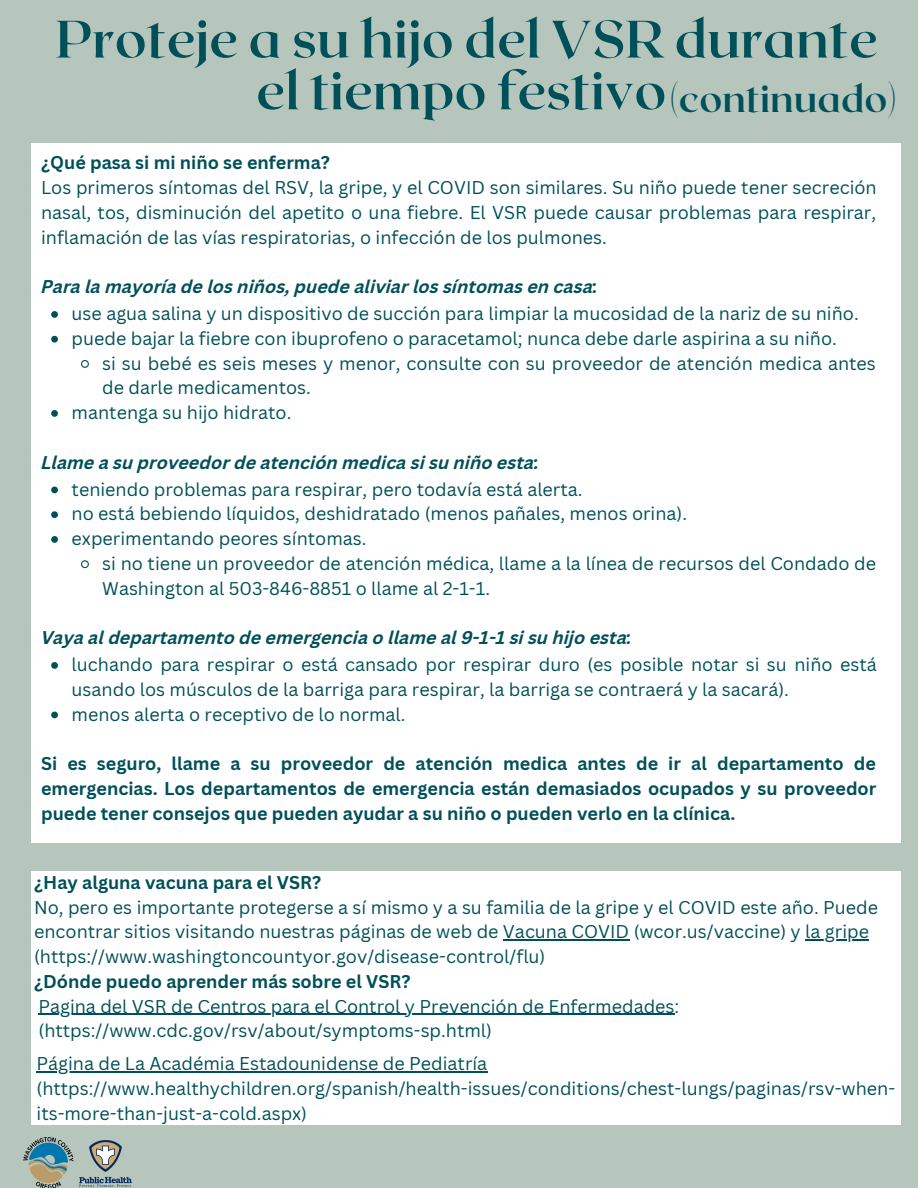
<style>
.page{position:relative;width:918px;height:1188px;background:#b7c6bc}
.page>*{position:absolute;margin:0;border:0;box-sizing:border-box;transform-origin:0 0}
.t1{font:700 52.5px/51.8px "Roxborough CF";color:#005059;text-align:center}
.t2{font:700 37.5px "Roxborough CF";color:#005059}
.t3{font:18px/24.8px "Canva Sans";color:#005059}
.t4{font:700 18px/24.8px "Canva Sans";color:#005059;text-align:justify}
.t5{font:italic 700 18px "Canva Sans";color:#005059}
</style>
<div class="page">
<img style="left:24px;top:1138px;width:108px;height:50px">
<div style="left:31px;top:143px;width:869px;height:699px;background:#fff"></div>
<svg style="left:51px;top:311px;width:7px;height:7px"></svg>
<svg style="left:51px;top:336px;width:7px;height:7px"></svg>
<svg style="left:81px;top:360px;width:8px;height:8px"></svg>
<svg style="left:51px;top:410px;width:7px;height:7px"></svg>
<svg style="left:51px;top:487px;width:7px;height:6px"></svg>
<svg style="left:51px;top:511px;width:7px;height:7px"></svg>
<svg style="left:51px;top:536px;width:7px;height:7px"></svg>
<svg style="left:81px;top:560px;width:8px;height:9px"></svg>
<svg style="left:51px;top:662px;width:7px;height:7px"></svg>
<svg style="left:51px;top:712px;width:7px;height:6px"></svg>
<div style="left:31px;top:872px;width:869px;height:253px;background:#fff"></div>
<hr style="left:503px;top:939px;width:126px;height:2px;background:#005059">
<hr style="left:805px;top:939px;width:64px;height:2px;background:#005059">
<hr style="left:38px;top:1014px;width:637px;height:1px;background:#005059">
<hr style="left:37px;top:1071px;width:451px;height:1px;background:#005059">
<h1 class="t1" style="left:55px;top:11px;width:824px">Proteje a su hijo del VSR durante el tiempo festivo</h1>
<h2 class="t2" style="left:670px;top:74px;width:228px">(continuado)</h2>
<p class="t4" style="left:41px;top:150px;width:290px">¿Qué pasa si mi niño se enferma?</p>
<p class="t3" style="left:41px;top:175px;width:837px;text-align:justify">Los primeros síntomas del RSV, la gripe, y el COVID son similares. Su niño puede tener secreción nasal, tos, disminución del apetito o una fiebre. El VSR puede causar problemas para respirar, inflamación de las vías respiratorias, o infección de los pulmones.</p>
<p class="t5" style="left:41px;top:279px;width:558px">Para la mayoría de los niños, puede aliviar los síntomas en casa:</p>
<p class="t3" style="left:72px;top:301px;width:789px">use agua salina y un dispositivo de succión para limpiar la mucosidad de la nariz de su niño. puede bajar la fiebre con ibuprofeno o paracetamol; nunca debe darle aspirina a su niño.</p>
<p class="t3" style="left:102px;top:350px;width:775px">si su bebé es seis meses y menor, consulte con su proveedor de atención medica antes</p>
<p class="t3" style="left:102px;top:375px;width:210px">de darle medicamentos.</p>
<p class="t3" style="left:72px;top:400px;width:221px">mantenga su hijo hidrato.</p>
<p class="t5" style="left:41px;top:455px;width:500px">Llame a su proveedor de atención medica si su niño esta:</p>
<p class="t3" style="left:72px;top:476px;width:617px">teniendo problemas para respirar, pero todavía está alerta.<br>no está bebiendo líquidos, deshidratado (menos pañales, menos orina). experimentando peores síntomas.</p>
<p class="t3" style="left:102px;top:550px;width:775px">si no tiene un proveedor de atención médica, llame a la línea de recursos del Condado de<br>Washington al 503-846-8851 o llame al 2-1-1.</p>
<p class="t5" style="left:41px;top:630px;width:592px">Vaya al departamento de emergencia o llame al 9-1-1 si su hijo esta:</p>
<p class="t3" style="left:72px;top:652px;width:807px">luchando para respirar o está cansado por respirar duro (es posible notar si su niño está usando los músculos de la barriga para respirar, la barriga se contraerá y la sacará).<br>menos alerta o receptivo de lo normal.</p>
<p class="t4" style="left:41px;top:751px;width:837px">Si es seguro, llame a su proveedor de atención medica antes de ir al departamento de emergencias. Los departamentos de emergencia están demasiados ocupados y su proveedor puede tener consejos que pueden ayudar a su niño o pueden verlo en la clínica.</p>
<p class="t4" style="left:34px;top:869px;width:289px">¿Hay alguna vacuna para el VSR?</p>
<p class="t3" style="left:34px;top:894px;width:845px">No, pero es importante protegerse a sí mismo y a su familia de la gripe y el COVID este año. Puede encontrar sitios visitando nuestras páginas de web de Vacuna COVID (wcor.us/vaccine) y la gripe (https://www.washingtoncountyor.gov/disease-control/flu)</p>
<p class="t4" style="left:34px;top:968px;width:378px">¿Dónde puedo aprender más sobre el VSR?</p>
<p class="t3" style="left:38px;top:993px;width:642px">Pagina del VSR de Centros para el Control y Prevención de Enfermedades: (https://www.cdc.gov/rsv/about/symptoms-sp.html)</p>
<p class="t3" style="left:37px;top:1051px;width:860px">Página de La Académia Estadounidense de Pediatría (https://www.healthychildren.org/spanish/health-issues/conditions/chest-lungs/paginas/rsv-when&shy;its-more-than-just-a-cold.aspx)</p>
</div>
